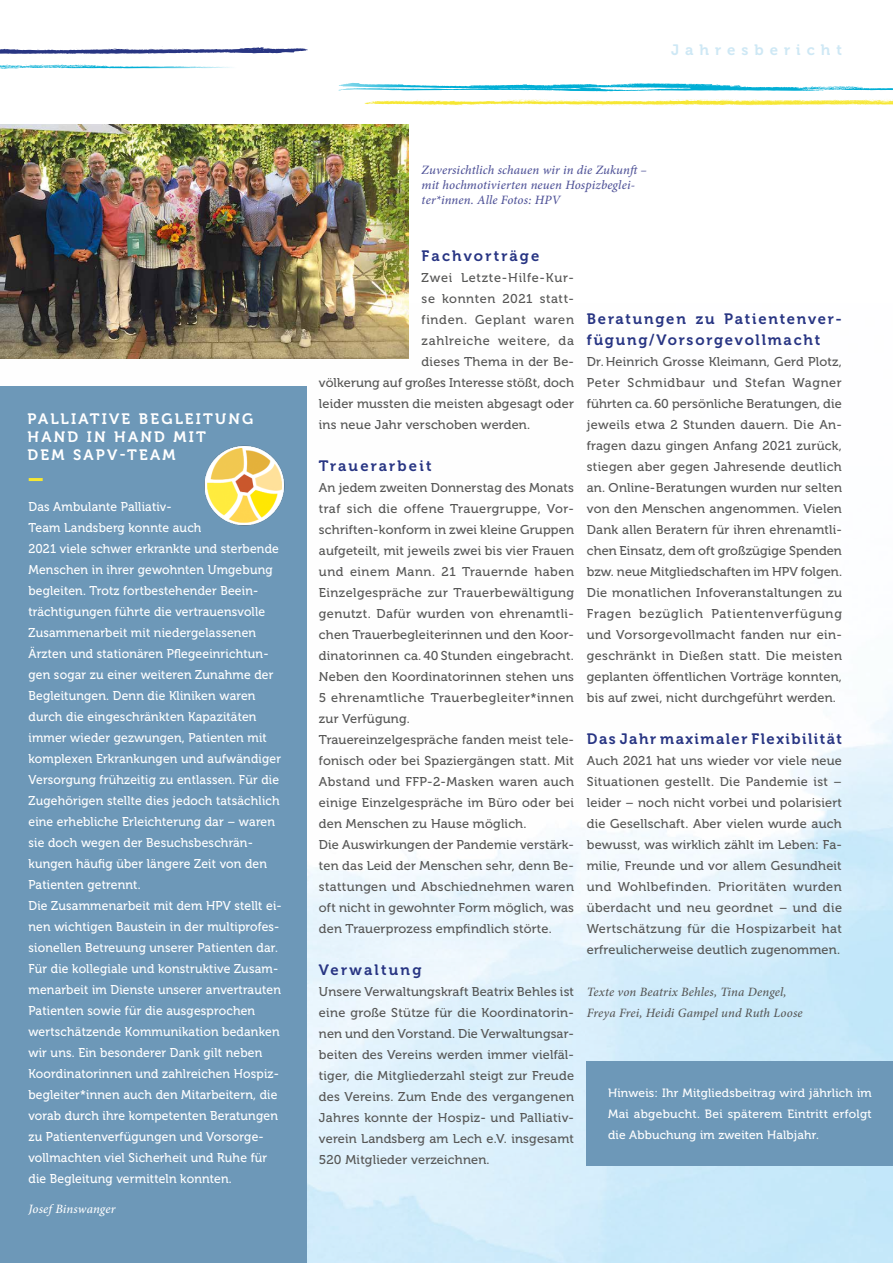
<style>
.page{position:relative;width:893px;height:1263px;background:#fff}
.page>*{position:absolute;margin:0;border:0;box-sizing:border-box;transform-origin:0 0}
._02-Titel_2{font:15px/21px "Museo 700";letter-spacing:.12em;color:#283583}
.t1{font:15px/18px "Museo 700";letter-spacing:.15em;color:#fff}
._02-Titel_2-2{font:15px "Museo 700";letter-spacing:.15em;color:#283583}
._02-Titel_2-3{font:15px "Museo 700";letter-spacing:.1em;color:#283583}
.t2{font:15px "Museo 700";letter-spacing:.4em;color:#cee8f5}
._04-Text_ohne_Einzug{font:12.75px/21px "Museo 500";letter-spacing:.015em;color:#575756;text-align:justify}
.t3{font:12.75px/21px "Museo 500";letter-spacing:.015em;color:#fff;scale:.95 1}
._06-Bildunterschrift{font:italic 500 12.75px/15px "Minion Pro";letter-spacing:.01em;color:#505398}
._05-Autor_kursiv{font:italic 500 12.75px/21px "Minion Pro";letter-spacing:.01em;color:#575756}
._04-Text_ohne_Einzug-2{font:12.75px "Museo 500";letter-spacing:.055em;color:#575756}
._04-Text_ohne_Einzug-3{font:12.75px "Museo 500";letter-spacing:.06em;color:#575756}
._04-Text_ohne_Einzug-4{font:12.75px "Museo 500";letter-spacing:.045em;color:#575756}
.t4{font:italic 500 12.75px "Minion Pro";letter-spacing:.01em;color:#fff}
._04-Text_ohne_Einzug-5{font:12px/21px "Museo 500";letter-spacing:.015em;color:#fff;text-align:justify}
</style>
<div class="page">
<img style="left:0;top:358px;width:893px;height:905px">
<svg style="left:0;top:46px;width:308px;height:8px"></svg>
<svg style="left:338px;top:83px;width:555px;height:9px"></svg>
<svg style="left:364px;top:99px;width:529px;height:7px"></svg>
<svg style="left:0;top:64px;width:232px;height:5px"></svg>
<div style="left:587px;top:1062px;width:306px;height:104px;background:#6d98b8"></div>
<div style="left:0;top:387px;width:306px;height:876px;background:#6d98b8"></div>
<hr style="left:29px;top:478px;width:14px;height:3px;background:#f6e732">
<img style="left:204px;top:445px;width:81px;height:81px">
<img style="left:0;top:124px;width:409px;height:234px">
<p class="t2" style="left:671px;top:41px;width:172px">Jahresbericht</p>
<p class="t1" style="left:28px;top:410px;width:227px">PALLIATIVE BEGLEITUNG<br>HAND IN HAND MIT<br>DEM SAPV-TEAM</p>
<p class="t3" style="left:28px;top:497px;width:268px">Das Ambulante Palliativ-<br>Team Landsberg konnte auch<br>2021 viele schwer erkrankte und sterbende Menschen in ihrer gewohnten Umgebung begleiten. Trotz fortbestehender Beein&shy;trächtigungen führte die vertrauensvolle Zusammenarbeit mit niedergelassenen Ärzten und stationären Pflegeeinrichtun&shy;gen sogar zu einer weiteren Zunahme der Begleitungen. Denn die Kliniken waren durch die eingeschränkten Kapazitäten immer wieder gezwungen, Patienten mit komplexen Erkrankungen und aufwändiger Versorgung frühzeitig zu entlassen. Für die Zugehörigen stellte dies jedoch tatsächlich eine erhebliche Erleichterung dar – waren sie doch wegen der Besuchsbeschrän&shy;kungen häufig über längere Zeit von den Patienten getrennt.<br>Die Zusammenarbeit mit dem HPV stellt ei&shy;nen wichtigen Baustein in der multiprofes&shy;sionellen Betreuung unserer Patienten dar.<br>Für die kollegiale und konstruktive Zusam&shy;menarbeit im Dienste unserer anvertrauten Patienten sowie für die ausgesprochen wertschätzende Kommunikation bedanken wir uns. Ein besonderer Dank gilt neben Koordinatorinnen und zahlreichen Hospiz&shy;begleiter*innen auch den Mitarbeitern, die vorab durch ihre kompetenten Beratungen zu Patientenverfügungen und Vorsorge&shy;vollmachten viel Sicherheit und Ruhe für die Begleitung vermitteln konnten.</p>
<p class="t4" style="left:28px;top:1200px;width:89px">Josef Binswanger</p>
<p class="_06-Bildunterschrift" style="left:422px;top:163px;width:227px">Zuversichtlich schauen wir in die Zukunft – mit hochmotivierten neuen Hospizbeglei&shy;ter*innen. Alle Fotos: HPV</p>
<p class="_02-Titel_2-2" style="left:422px;top:247px;width:119px">Fachvorträge</p>
<p class="_04-Text_ohne_Einzug-3" style="left:422px;top:270px;width:154px">Zwei Letzte-Hilfe-Kur-</p>
<p class="_04-Text_ohne_Einzug-4" style="left:422px;top:291px;width:154px">se konnten 2021 statt-</p>
<p class="_04-Text_ohne_Einzug-2" style="left:422px;top:312px;width:154px">finden. Geplant waren</p>
<p class="_04-Text_ohne_Einzug-2" style="left:422px;top:333px;width:154px">zahlreiche weitere, da</p>
<p class="_04-Text_ohne_Einzug" style="left:422px;top:351px;width:154px">dieses Thema in der Be-</p>
<p class="_04-Text_ohne_Einzug" style="left:319px;top:372px;width:257px">völkerung auf großes Interesse stößt, doch</p>
<p class="_04-Text_ohne_Einzug" style="left:319px;top:393px;width:257px">leider mussten die meisten abgesagt oder</p>
<p class="_04-Text_ohne_Einzug" style="left:319px;top:414px;width:213px">ins neue Jahr verschoben werden.</p>
<p class="_02-Titel_2-2" style="left:319px;top:457px;width:114px">Trauerarbeit</p>
<p class="_04-Text_ohne_Einzug" style="left:319px;top:477px;width:257px">An jedem zweiten Donnerstag des Monats traf sich die offene Trauergruppe, Vor&shy;schriften-konform in zwei kleine Gruppen aufgeteilt, mit jeweils zwei bis vier Frauen und einem Mann. 21 Trauernde haben Einzelgespräche zur Trauerbewältigung genutzt. Dafür wurden von ehrenamtli&shy;chen Trauerbegleiterinnen und den Koor&shy;dinatorinnen ca. 40 Stunden eingebracht.<br>Neben den Koordinatorinnen stehen uns 5 ehrenamtliche Trauerbegleiter*innen zur Verfügung.</p>
<p class="_04-Text_ohne_Einzug" style="left:319px;top:729px;width:257px">Trauereinzelgespräche fanden meist tele&shy;fonisch oder bei Spaziergängen statt. Mit Abstand und FFP-2-Masken waren auch einige Einzelgespräche im Büro oder bei den Menschen zu Hause möglich.</p>
<p class="_04-Text_ohne_Einzug" style="left:319px;top:834px;width:257px">Die Auswirkungen der Pandemie verstärk&shy;ten das Leid der Menschen sehr, denn Be&shy;stattungen und Abschiednehmen waren oft nicht in gewohnter Form möglich, was den Trauerprozess empfindlich störte.</p>
<p class="_02-Titel_2-2" style="left:319px;top:961px;width:104px">Verwaltung</p>
<p class="_04-Text_ohne_Einzug" style="left:319px;top:981px;width:257px">Unsere Verwaltungskraft Beatrix Behles ist eine große Stütze für die Koordinatorin&shy;nen und den Vorstand. Die Verwaltungsar&shy;beiten des Vereins werden immer vielfäl&shy;tiger, die Mitgliederzahl steigt zur Freude des Vereins. Zum Ende des vergangenen Jahres konnte der Hospiz- und Palliativ&shy;verein Landsberg am Lech e.V. insgesamt 520 Mitglieder verzeichnen.</p>
<p class="_02-Titel_2" style="left:587px;top:308px;width:257px">Beratungen zu Patientenver&shy;fügung/Vorsorgevollmacht</p>
<p class="_04-Text_ohne_Einzug" style="left:587px;top:351px;width:257px">Dr. Heinrich Grosse Kleimann, Gerd Plotz, Peter Schmidbaur und Stefan Wagner führten ca. 60 persönliche Beratungen, die jeweils etwa 2 Stunden dauern. Die An&shy;fragen dazu gingen Anfang 2021 zurück, stiegen aber gegen Jahresende deutlich an. Online-Beratungen wurden nur selten von den Menschen angenommen. Vielen Dank allen Beratern für ihren ehrenamtli&shy;chen Einsatz, dem oft großzügige Spenden bzw. neue Mitgliedschaften im HPV folgen.</p>
<p class="_04-Text_ohne_Einzug" style="left:587px;top:582px;width:257px">Die monatlichen Infoveranstaltungen zu Fragen bezüglich Patientenverfügung und Vorsorgevollmacht fanden nur ein&shy;geschränkt in Dießen statt. Die meisten geplanten öffentlichen Vorträge konnten, bis auf zwei, nicht durchgeführt werden.</p>
<p class="_02-Titel_2-3" style="left:587px;top:730px;width:257px">Das Jahr maximaler Flexibilität</p>
<p class="_04-Text_ohne_Einzug" style="left:587px;top:750px;width:257px">Auch 2021 hat uns wieder vor viele neue Situationen gestellt. Die Pandemie ist – leider – noch nicht vorbei und polarisiert die Gesellschaft. Aber vielen wurde auch bewusst, was wirklich zählt im Leben: Fa&shy;milie, Freunde und vor allem Gesundheit und Wohlbefinden. Prioritäten wurden überdacht und neu geordnet – und die Wertschätzung für die Hospizarbeit hat erfreulicherweise deutlich zugenommen.</p>
<p class="_05-Autor_kursiv" style="left:587px;top:981px;width:217px">Texte von Beatrix Behles, Tina Dengel,<br>Freya Frei, Heidi Gampel und Ruth Loose</p>
<p class="_04-Text_ohne_Einzug-5" style="left:608px;top:1083px;width:265px">Hinweis: Ihr Mitgliedsbeitrag wird jährlich im Mai abgebucht. Bei späterem Eintritt erfolgt die Abbuchung im zweiten Halbjahr.</p>
</div>
